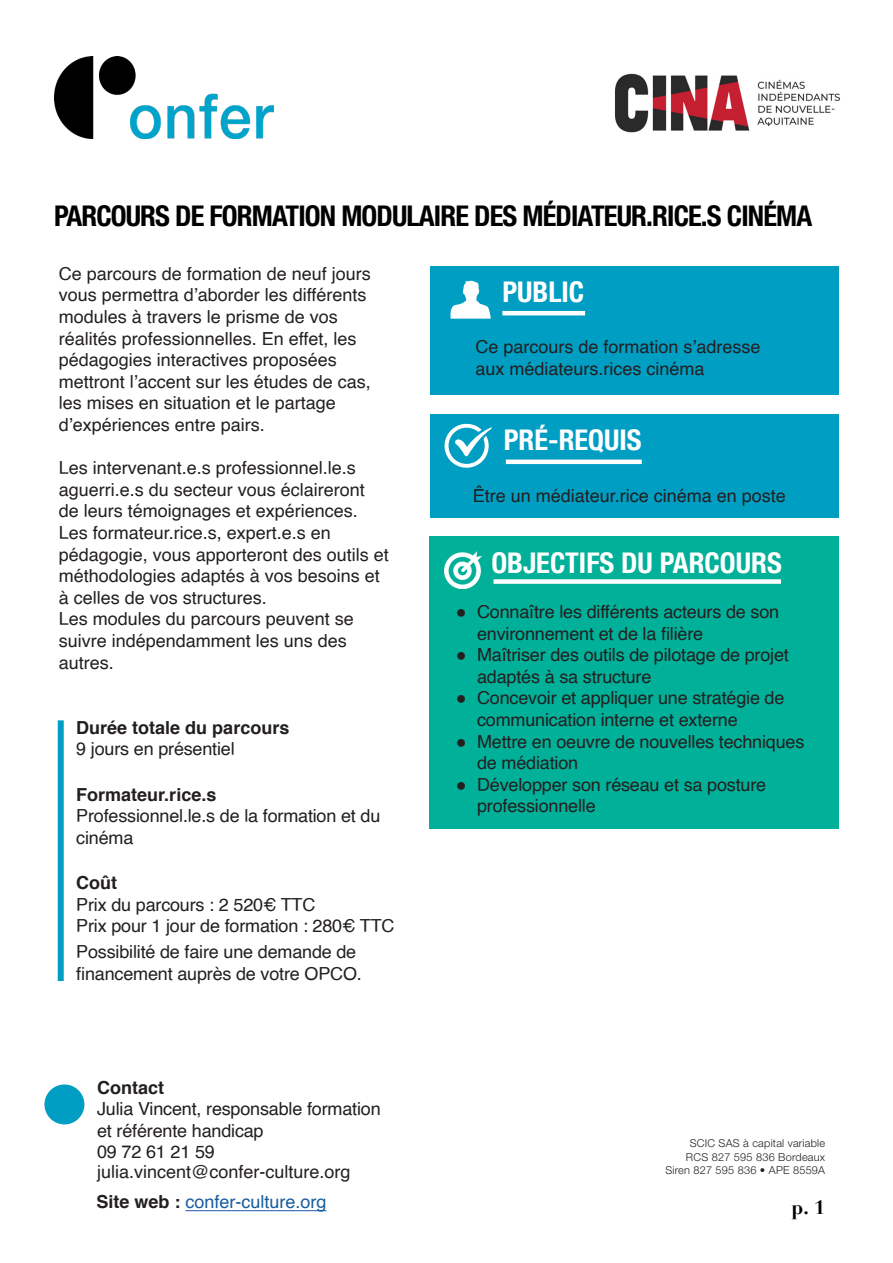
<style>
.page{position:relative;width:893px;height:1263px;background:#fff}
.page>*{position:absolute;margin:0;border:0;box-sizing:border-box;transform-origin:0 0}
.t1{font:700 condensed 28.5px "Helvetica Neue LT";letter-spacing:-.03em;color:#000}
.List_Paragraph{font:700 condensed 28.5px "Helvetica Neue LT";color:#fff}
.t2{font:700 19.5px "CO";color:#000}
.Titre_2_sans_numéros{font:18px/21.6px "Helvetica";color:#231f20}
.t3{font:700 18px "Helvetica";color:#231f20}
.t4{font:18px "Helvetica";color:#175d9e}
.t5{font:300 10.95px/13px "Helvetica Neue LT";letter-spacing:.02em;color:#231f20;text-align:right}
.s1{font-weight:700;color:#231f20}
</style>
<div class="page">
<img style="left:615px;top:73px;width:225px;height:60px">
<img style="left:54px;top:56px;width:220px;height:82px">
<hr style="left:185px;top:1210px;width:141px;height:1px;background:#175d9e">
<div style="left:44px;top:1084px;width:40px;height:40px;background:#009ec3;border-radius:50%"></div>
<div style="left:58px;top:720px;width:6px;height:261px;background:#009ec3"></div>
<div style="left:429px;top:537px;width:410px;height:292px;background:#00b098"></div>
<img style="left:444px;top:551px;width:37px;height:37px">
<div style="left:493px;top:579px;width:288px;height:5px;background:#fff"></div>
<div style="left:430px;top:266px;width:409px;height:128px;background:#009ec3"></div>
<svg style="left:450px;top:280px;width:41px;height:39px"></svg>
<hr style="left:502px;top:311px;width:83px;height:4px;background:#fff">
<div style="left:430px;top:414px;width:409px;height:103px;background:#009ec3"></div>
<hr style="left:506px;top:460px;width:136px;height:4px;background:#fff">
<svg style="left:444px;top:423px;width:48px;height:45px"></svg>
<p class="t1" style="left:54px;top:198px;width:760px">PARCOURS DE FORMATION MODULAIRE DES MÉDIATEUR.RICE.S CINÉMA</p>
<p class="Titre_2_sans_numéros" style="left:59px;top:263px;width:314px">Ce parcours de formation de neuf jours vous permettra d’aborder les différents modules à travers le prisme de vos réalités professionnelles. En effet, les pédagogies interactives proposées mettront l’accent sur les études de cas, les mises en situation et le partage d’expériences entre pairs.</p>
<p class="Titre_2_sans_numéros" style="left:59px;top:458px;width:332px">Les intervenant.e.s professionnel.le.s aguerri.e.s du secteur vous éclaireront de leurs témoignages et expériences.<br>Les formateur.rice.s, expert.e.s en pédagogie, vous apporteront des outils et méthodologies adaptés à vos besoins et à celles de vos structures.</p>
<p class="Titre_2_sans_numéros" style="left:59px;top:609px;width:297px">Les modules du parcours peuvent se suivre indépendamment les uns des autres.</p>
<p class="t3" style="left:76px;top:713px;width:215px">Durée totale du parcours</p>
<p class="Titre_2_sans_numéros" style="left:76px;top:739px;width:160px">9 jours en présentiel</p>
<p class="t3" style="left:76px;top:780px;width:142px">Formateur.rice.s</p>
<p class="Titre_2_sans_numéros" style="left:76px;top:806px;width:306px">Professionnel.le.s de la formation et du cinéma</p>
<p class="t3" style="left:76px;top:868px;width:42px">Coût</p>
<p class="Titre_2_sans_numéros" style="left:76px;top:894px;width:241px">Prix du parcours : 2 520€ TTC</p>
<p class="Titre_2_sans_numéros" style="left:76px;top:916px;width:320px">Prix pour 1 jour de formation : 280€ TTC</p>
<p class="Titre_2_sans_numéros" style="left:76px;top:942px;width:287px">Possibilité de faire une demande de financement auprès de votre OPCO.</p>
<p class="t3" style="left:97px;top:1073px;width:68px">Contact</p>
<p class="Titre_2_sans_numéros" style="left:97px;top:1099px;width:285px">Julia Vincent, responsable formation et référente handicap</p>
<p class="Titre_2_sans_numéros" style="left:97px;top:1142px;width:119px">09 72 61 21 59</p>
<p class="Titre_2_sans_numéros" style="left:97px;top:1161px;width:255px">julia.vincent@confer-culture.org</p>
<p class="t4" style="left:96px;top:1188px;width:232px"><span class="s1">Site web :</span> confer-culture.org</p>
<p class="List_Paragraph" style="left:502px;top:274px;width:83px">PUBLIC</p>
<p class="Titre_2_sans_numéros" style="left:475px;top:335px;width:287px;line-height:22.5px">Ce parcours de formation s’adresse aux médiateurs.rices cinéma</p>
<p class="List_Paragraph" style="left:504px;top:423px;width:139px">PRÉ-REQUIS</p>
<p class="Titre_2_sans_numéros" style="left:473px;top:485px;width:315px">Être un médiateur.rice cinéma en poste</p>
<p class="List_Paragraph" style="left:491px;top:545px;width:292px">OBJECTIFS DU PARCOURS</p>
<p class="Titre_2_sans_numéros" style="left:477px;top:601px;width:303px;text-indent:-21px">● Connaître les différents acteurs de son environnement et de la filière</p>
<p class="Titre_2_sans_numéros" style="left:477px;top:645px;width:313px;text-indent:-21px">● Maîtriser des outils de pilotage de projet adaptés à sa structure</p>
<p class="Titre_2_sans_numéros" style="left:477px;top:688px;width:309px;text-indent:-21px">● Concevoir et appliquer une stratégie de communication interne et externe</p>
<p class="Titre_2_sans_numéros" style="left:477px;top:731px;width:329px;text-indent:-21px">● Mettre en oeuvre de nouvelles techniques de médiation</p>
<p class="Titre_2_sans_numéros" style="left:477px;top:774px;width:291px;text-indent:-21px">● Développer son réseau et sa posture professionnelle</p>
<p class="t5" style="left:665px;top:1137px;width:161px">SCIC SAS à capital variable<br>RCS 827 595 836 Bordeaux<br>Siren 827 595 836 • APE 8559A</p>
<p class="t2" style="left:791px;top:1196px;width:35px">p. 1</p>
</div>
